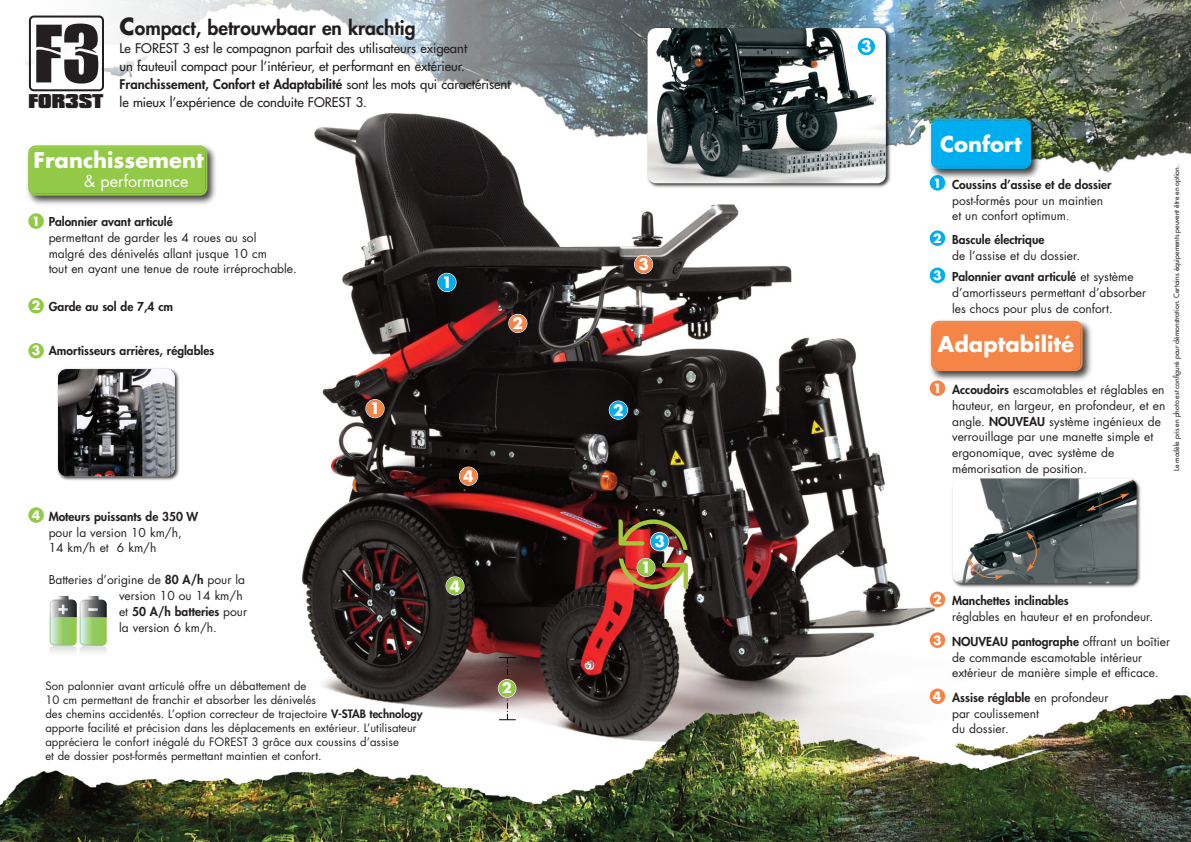
<style>
.page{position:relative;width:1191px;height:842px;background:#fff}
.page>*{position:absolute;margin:0;border:0;box-sizing:border-box;transform-origin:0 0}
.t1{font:700 21.2px "Futura";color:#fff}
.t2{font:800 19.2px "Futura";color:#231f20}
.t3{font:16px "Futura";color:#fff}
.t4{font:700 15.3px "Futura";color:#fff}
.t5{font:700 15.1px "Futura";color:#fff}
.t6{font:700 14px "Futura";color:#fff}
.t7{font:13px "Futura";color:#231f20}
.t8{font:800 13px "Futura";color:#231f20}
.t9{font:700 12.4px "Futura";color:#fff}
.t10{font:12px/15.8px "Futura";color:#231f20}
.t11{font:800 12px "Futura";color:#231f20}
.t12{font:11.3px/14px "Futura";color:#231f20}
.t13{font:7px "Futura";color:#231f20}
.s1{font-weight:700;font-size:23px}
.s2{font-weight:400}
.s3{font-family:"Compacta BT";font-weight:900;font-size:17.1px}
.s4{font-weight:800}
.s5{font-size:10px}
</style>
<div class="page">
<img style="left:0;top:0;width:1191px;height:842px">
<div style="left:929px;top:175px;width:16px;height:16px;background:#00aeef;border-radius:50%"></div>
<div style="left:929px;top:230px;width:16px;height:16px;background:#00aeef;border-radius:50%"></div>
<div style="left:929px;top:268px;width:16px;height:15px;background:#00aeef;border-radius:50%"></div>
<div style="left:929px;top:380px;width:16px;height:16px;background:#f58546;border-radius:50%"></div>
<div style="left:929px;top:592px;width:16px;height:15px;background:#f58546;border-radius:50%"></div>
<div style="left:929px;top:632px;width:16px;height:16px;background:#f58546;border-radius:50%"></div>
<div style="left:929px;top:688px;width:16px;height:16px;background:#f58546;border-radius:50%"></div>
<img style="left:926px;top:114px;width:118px;height:68px">
<svg style="left:931px;top:119px;width:100px;height:50px;background:#02acec"></svg>
<img style="left:926px;top:316px;width:169px;height:68px">
<div style="left:931px;top:321px;width:151px;height:50px;background:#f58546"></div>
<img style="left:644px;top:25px;width:249px;height:166px">
<img style="left:647px;top:28px;width:239px;height:155px;border-radius:9px">
<img style="left:54px;top:366px;width:128px;height:118px">
<img style="left:58px;top:369px;width:117px;height:107px;border-radius:9px">
<div style="left:28px;top:213px;width:16px;height:16px;background:#92c947;border-radius:50%"></div>
<div style="left:28px;top:298px;width:16px;height:15px;background:#92c947;border-radius:50%"></div>
<div style="left:28px;top:343px;width:16px;height:15px;background:#92c947;border-radius:50%"></div>
<div style="left:28px;top:507px;width:16px;height:16px;background:#92c947;border-radius:50%"></div>
<div style="left:29px;top:16px;width:75px;height:75px;border:2px solid #231f20;border-radius:4px"></div>
<svg style="left:36px;top:24px;width:62px;height:60px"></svg>
<div style="left:45px;top:591px;width:74px;height:82px;background:#fff"></div>
<svg style="left:49px;top:596px;width:58px;height:56px;background:#aac19a"></svg>
<svg style="left:856px;top:37px;width:20px;height:19px"></svg>
<svg style="left:445px;top:576px;width:19px;height:19px"></svg>
<svg style="left:498px;top:657px;width:18px;height:63px"></svg>
<svg style="left:619px;top:558px;width:69px;height:31px;background:#af7946"></svg>
<svg style="left:459px;top:467px;width:19px;height:19px"></svg>
<svg style="left:365px;top:399px;width:19px;height:19px"></svg>
<svg style="left:508px;top:314px;width:19px;height:19px"></svg>
<svg style="left:634px;top:255px;width:19px;height:19px"></svg>
<svg style="left:437px;top:273px;width:19px;height:19px"></svg>
<svg style="left:609px;top:401px;width:19px;height:19px"></svg>
<svg style="left:618px;top:519px;width:69px;height:32px;background:#765f43"></svg>
<img style="left:949px;top:475px;width:194px;height:116px">
<img style="left:952px;top:478px;width:184px;height:105px;border-radius:9px">
<svg style="left:1086px;top:493px;width:43px;height:18px"></svg>
<svg style="left:968px;top:557px;width:36px;height:23px"></svg>
<svg style="left:1026px;top:531px;width:13px;height:41px"></svg>
<img style="left:23px;top:141px;width:197px;height:68px">
<svg style="left:28px;top:145px;width:179px;height:51px;background:#92c749"></svg>
<h2 class="t2" style="left:120px;top:19px;width:297px"><span class="s1">C</span>ompact, betrouwbaar en krachtig</h2>
<p class="t7" style="left:120px;top:42px;width:349px">Le FOREST 3 est le compagnon parfait des utilisateurs exigeant</p>
<p class="t7" style="left:120px;top:60px;width:347px">un fauteuil compact pour l’intérieur, et performant en extérieur.</p>
<p class="t8" style="left:120px;top:78px;width:392px">Franchissement, Confort et Adaptabilité <span class="s2">sont les mots qui caractérisent</span></p>
<p class="t7" style="left:28px;top:95px;width:340px"><span class="s3">FOR3ST</span> le mieux l’expérience de conduite FOREST 3.</p>
<h1 class="t1" style="left:34px;top:150px;width:172px">Franchissement</h1>
<h3 class="t3" style="left:84px;top:174px;width:106px">&amp; performance</h3>
<p class="t9" style="left:32px;top:215px;width:10px">1</p>
<p class="t11" style="left:49px;top:216px;width:126px">Palonnier avant articulé</p>
<p class="t10" style="left:49px;top:231px;width:250px">permettant de garder les 4 roues au sol<br>malgré des dénivelés allant jusque 10 cm<br>tout en ayant une tenue de route irréprochable.</p>
<p class="t9" style="left:32px;top:300px;width:10px">2</p>
<p class="t9" style="left:32px;top:345px;width:10px">3</p>
<p class="t11" style="left:49px;top:301px;width:126px">Garde au sol de 7,4 cm</p>
<p class="t11" style="left:49px;top:345px;width:167px">Amortisseurs arrières, réglables</p>
<p class="t4" style="left:370px;top:402px;width:12px">1</p>
<p class="t4" style="left:442px;top:276px;width:12px">1</p>
<p class="t9" style="left:32px;top:509px;width:10px">4</p>
<p class="t11" style="left:49px;top:511px;width:151px">Moteurs puissants de 350 W</p>
<p class="t10" style="left:49px;top:525px;width:135px">pour la version 10 km/h,<br>14 km/h et 6 km/h</p>
<p class="t10" style="left:119px;top:573px;width:129px;text-indent:-70px">Batteries d’origine de <span class="s4">80 A/h</span> pour la version 10 ou 14 km/h et <span class="s4">50 A/h batteries</span> pour la version 6 km/h.</p>
<p class="t12" style="left:45px;top:680px;width:379px">Son palonnier avant articulé offre un débattement de<br>10 cm permettant de franchir et absorber les dénivelés<br>des chemins accidentés. L’option correcteur de trajectoire <span class="s4">V-STAB technology </span>apporte facilité et précision dans les déplacements en extérieur. L’utilisateur appréciera le confort inégalé du FOREST 3 grâce aux coussins d’assise<br>et de dossier post-formés permettant maintien et confort.</p>
<p class="t4" style="left:463px;top:469px;width:12px">4</p>
<p class="t5" style="left:450px;top:579px;width:12px">4</p>
<p class="t4" style="left:512px;top:316px;width:12px">2</p>
<p class="t6" style="left:502px;top:682px;width:11px">2</p>
<p class="t4" style="left:638px;top:257px;width:12px">3</p>
<p class="t4" style="left:613px;top:403px;width:12px">2</p>
<p class="t4" style="left:654px;top:535px;width:12px">3</p>
<p class="t5" style="left:641px;top:561px;width:12px">1</p>
<p class="t4" style="left:861px;top:40px;width:12px">3</p>
<h1 class="t1" style="left:940px;top:134px;width:83px">Confort</h1>
<p class="t9" style="left:933px;top:177px;width:10px">1</p>
<p class="t9" style="left:933px;top:233px;width:10px">2</p>
<p class="t9" style="left:933px;top:270px;width:10px">3</p>
<p class="t11" style="left:952px;top:179px;width:161px">Coussins d’assise et de dossier</p>
<p class="t10" style="left:952px;top:193px;width:152px">post-formés pour un maintien et un confort optimum<span class="s5">.</span></p>
<p class="t11" style="left:952px;top:234px;width:94px">Bascule électrique</p>
<p class="t10" style="left:952px;top:246px;width:183px;line-height:21.3px">de l’assise et du dossier.<br><span class="s4">Palonnier avant articulé</span> et système</p>
<p class="t10" style="left:952px;top:286px;width:196px">d’amortisseurs permettant d’absorber les chocs pour plus de confort.</p>
<h1 class="t1" style="left:938px;top:335px;width:138px">Adaptabilité</h1>
<p class="t9" style="left:933px;top:383px;width:10px">1</p>
<p class="t10" style="left:952px;top:382px;width:215px"><span class="s4">Accoudoirs</span> escamotables et réglables en hauteur, en largeur, en profondeur, et en angle. <span class="s4">NOUVEAU</span> système ingénieux de verrouillage par une manette simple et ergonomique, avec système de mémorisation de position.</p>
<p class="t13" style="left:1173px;top:471px;width:307px;rotate:-90deg">Le modèle pris en photo est configuré pour démonstration. Certains équipements peuvent être en option.</p>
<p class="t9" style="left:933px;top:594px;width:10px">2</p>
<p class="t9" style="left:933px;top:634px;width:10px">3</p>
<p class="t9" style="left:932px;top:690px;width:10px">4</p>
<p class="t11" style="left:952px;top:595px;width:118px">Manchettes inclinables</p>
<p class="t10" style="left:952px;top:605px;width:219px;line-height:24.6px">réglables en hauteur et en profondeur.<br><span class="s4">NOUVEAU pantographe</span> offrant un boîtier</p>
<p class="t10" style="left:952px;top:650px;width:208px">de commande escamotable intérieur extérieur de manière simple et efficace.</p>
<p class="t10" style="left:952px;top:690px;width:158px"><span class="s4">Assise réglable</span> en profondeur par coulissement<br>du dossier.</p>
</div>
